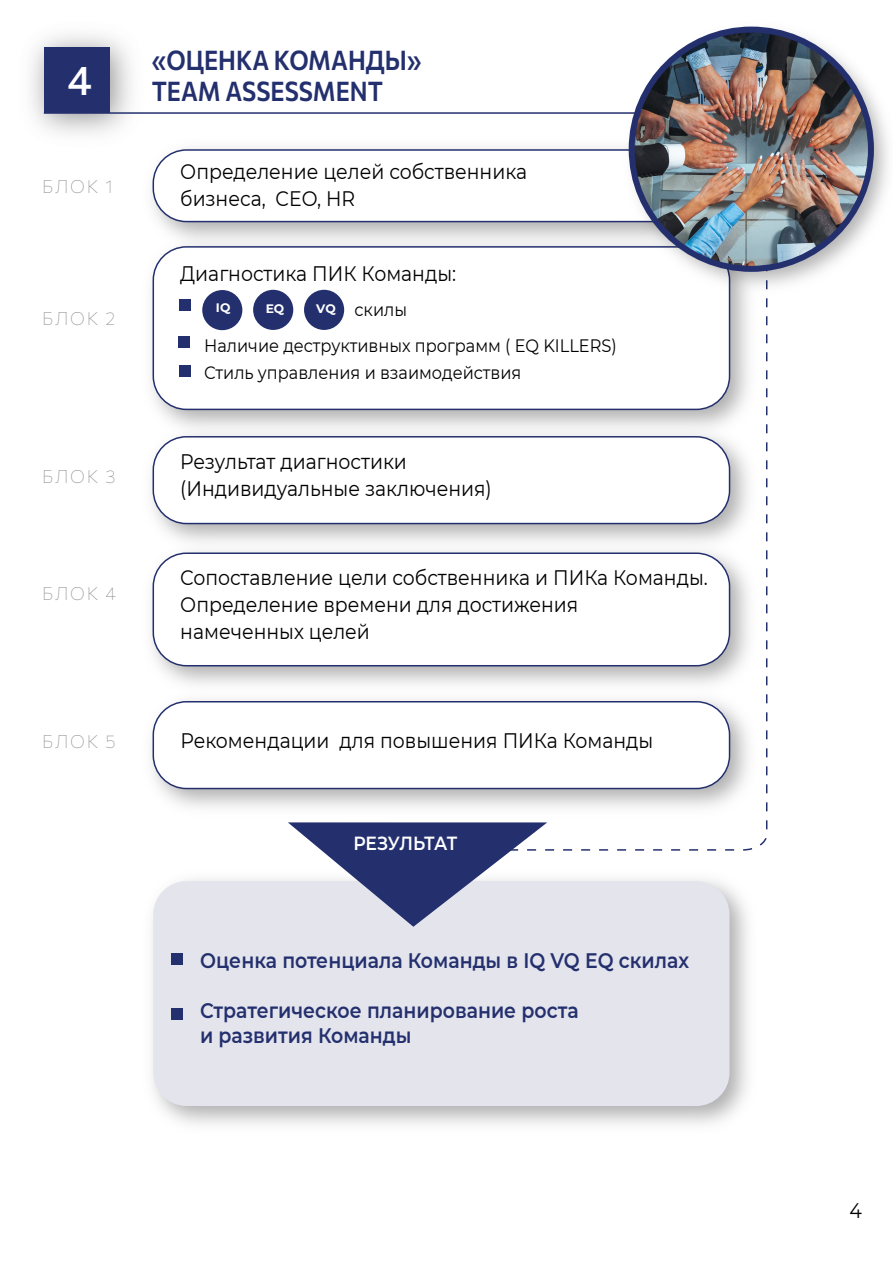
<style>
.page{position:relative;width:893px;height:1263px;background:#fff}
.page>*{position:absolute;margin:0;border:0;box-sizing:border-box;transform-origin:0 0}
.t1{font:500 40.8px "Commissioner";color:#fff}
.t2{font:600 27px/31.5px "Commissioner";color:#24306e;scale:.88 1}
.t3{font:21px/27px "Montserrat";color:#000;scale:.9 1}
.t4{font:600 21px/25.2px "Montserrat";color:#24306e;scale:.9 1}
.t5{font:600 19.05px "Montserrat";letter-spacing:-.015em;color:#fff;scale:.9 1}
.t6{font:18px/27px "Montserrat";color:#000;scale:.9 1}
.t7{font:100 18px "Commissioner";letter-spacing:.1em;color:#939292}
.t8{font:700 12.3px "Montserrat";color:#fff}
</style>
<div class="page">
<img style="left:152px;top:147px;width:465px;height:82px">
<div style="left:153px;top:150px;width:576px;height:72px;background:#fff;border-radius:33px"></div>
<div style="left:153px;top:149px;width:577px;height:73px;border:2px solid #24306e;border-radius:33px"></div>
<img style="left:31px;top:35px;width:100px;height:99px">
<div style="left:44px;top:47px;width:65px;height:66px;background:#24306e"></div>
<img style="left:151px;top:229px;width:598px;height:190px">
<div style="left:153px;top:247px;width:576px;height:162px;background:#fff;border-radius:33px"></div>
<div style="left:153px;top:246px;width:577px;height:164px;border:2px solid #24306e;border-radius:33px"></div>
<img style="left:151px;top:419px;width:598px;height:116px">
<div style="left:153px;top:437px;width:576px;height:86px;background:#fff;border-radius:33px"></div>
<div style="left:153px;top:436px;width:577px;height:88px;border:2px solid #24306e;border-radius:33px"></div>
<img style="left:151px;top:701px;width:598px;height:107px">
<div style="left:153px;top:702px;width:576px;height:86px;background:#fff;border-radius:33px"></div>
<div style="left:153px;top:701px;width:577px;height:88px;border:2px solid #24306e;border-radius:33px"></div>
<img style="left:151px;top:535px;width:598px;height:166px">
<div style="left:153px;top:553px;width:576px;height:113px;background:#fff;border-radius:33px"></div>
<div style="left:153px;top:552px;width:577px;height:114px;border:2px solid #24306e;border-radius:33px"></div>
<div style="left:304px;top:290px;width:40px;height:40px;background:#24306e;border-radius:50%"></div>
<div style="left:253px;top:290px;width:40px;height:40px;background:#24306e;border-radius:50%"></div>
<div style="left:202px;top:290px;width:40px;height:40px;background:#24306e;border-radius:50%"></div>
<div style="left:179px;top:300px;width:11px;height:11px;background:#24306e"></div>
<div style="left:179px;top:336px;width:11px;height:11px;background:#24306e"></div>
<div style="left:179px;top:366px;width:11px;height:11px;background:#24306e"></div>
<hr style="left:44px;top:112px;width:780px;height:2px;background:#24306e">
<img style="left:617px;top:26px;width:271px;height:274px">
<img style="left:632px;top:30px;width:239px;height:239px;border-radius:120px">
<div style="left:629px;top:27px;width:245px;height:245px;border:6px solid #24306e;border-radius:50%"></div>
<img style="left:152px;top:879px;width:596px;height:246px">
<div style="left:153px;top:881px;width:576px;height:225px;background:#e3e4ec;border-radius:33px"></div>
<svg style="left:288px;top:822px;width:259px;height:105px"></svg>
<div style="left:171px;top:953px;width:11px;height:11px;background:#24306e"></div>
<div style="left:171px;top:1008px;width:11px;height:11px;background:#24306e"></div>
<h1 class="t1" style="left:67px;top:48px;width:26px">4</h1>
<p class="t7" style="left:42px;top:173px;width:72px">БЛОК 1</p>
<p class="t7" style="left:42px;top:304px;width:75px">БЛОК 2</p>
<p class="t7" style="left:42px;top:462px;width:75px">БЛОК 3</p>
<p class="t7" style="left:42px;top:579px;width:75px">БЛОК 4</p>
<p class="t7" style="left:42px;top:728px;width:75px">БЛОК 5</p>
<p class="t2" style="left:152px;top:43px;width:308px">«ОЦЕНКА КОМАНДЫ»<br>TEAM ASSESSMENT</p>
<p class="t3" style="left:180px;top:157px;width:387px">Определение целей собственника бизнеса, CEO, HR</p>
<p class="t3" style="left:180px;top:260px;width:308px">Диагностика ПИК Команды:</p>
<p class="t8" style="left:216px;top:299px;width:16px">IQ</p>
<p class="t8" style="left:266px;top:300px;width:20px">EQ</p>
<p class="t8" style="left:316px;top:300px;width:21px">VQ</p>
<p class="t6" style="left:355px;top:295px;width:60px">скилы</p>
<p class="t6" style="left:204px;top:331px;width:460px">Наличие деструктивных программ ( EQ KILLERS)<br>Стиль управления и взаимодействия</p>
<p class="t3" style="left:180px;top:448px;width:348px">Результат диагностики (Индивидуальные заключения)</p>
<p class="t3" style="left:180px;top:563px;width:588px">Сопоставление цели собственника и ПИКа Команды.<br>Определение времени для достижения<br>намеченных целей</p>
<p class="t3" style="left:180px;top:727px;width:527px">Рекомендации для повышения ПИКа Команды</p>
<p class="t5" style="left:353px;top:829px;width:117px">РЕЗУЛЬТАТ</p>
<p class="t4" style="left:200px;top:946px;width:545px">Оценка потенциала Команды в IQ VQ EQ скилах</p>
<p class="t4" style="left:200px;top:997px;width:422px">Стратегическое планирование роста и развития Команды</p>
<p class="t3" style="left:849px;top:1197px;width:15px">4</p>
</div>
